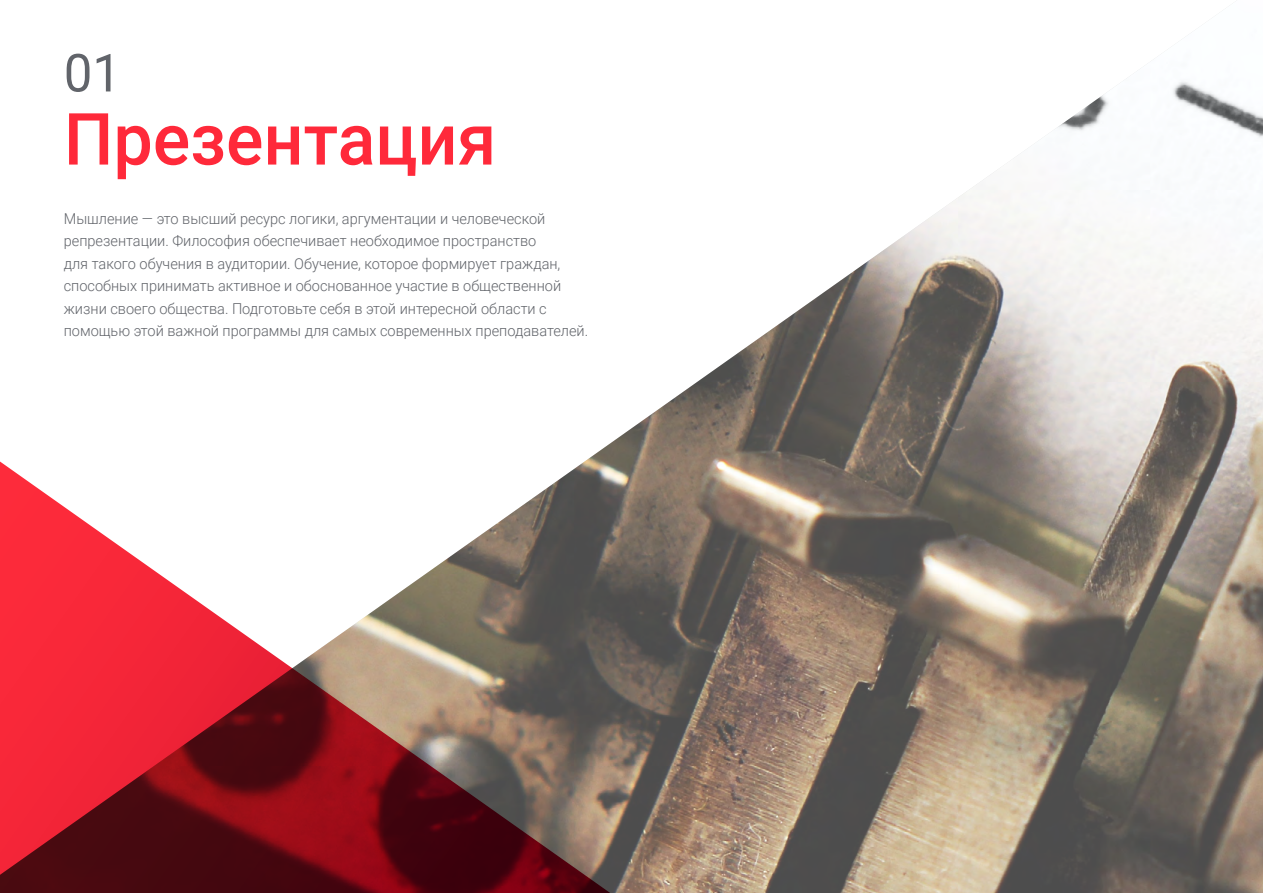
<style>
.page{position:relative;width:1263px;height:893px;background:#fff}
.page>*{position:absolute;margin:0;border:0;box-sizing:border-box;transform-origin:0 0}
.t1{font:500 72px "Roboto";color:#ff293a}
.t2{font:52.5px "Roboto";color:#61646a}
.t3{font:300 15px/22.5px "Roboto";color:#61646a}
</style>
<div class="page">
<img style="left:606px;top:78px;width:657px;height:815px">
<svg style="left:0;top:446px;width:640px;height:447px"></svg>
<h2 class="t2" style="left:64px;top:36px;width:59px">01</h2>
<h1 class="t1" style="left:64px;top:89px;width:434px">Презентация</h1>
<p class="t3" style="left:64px;top:207px;width:526px">Мышление — это высший ресурс логики, аргументации и человеческой репрезентации. Философия обеспечивает необходимое пространство<br>для такого обучения в аудитории. Обучение, которое формирует граждан, способных принимать активное и обоснованное участие в общественной жизни своего общества. Подготовьте себя в этой интересной области с помощью этой важной программы для самых современных преподавателей.</p>
</div>
